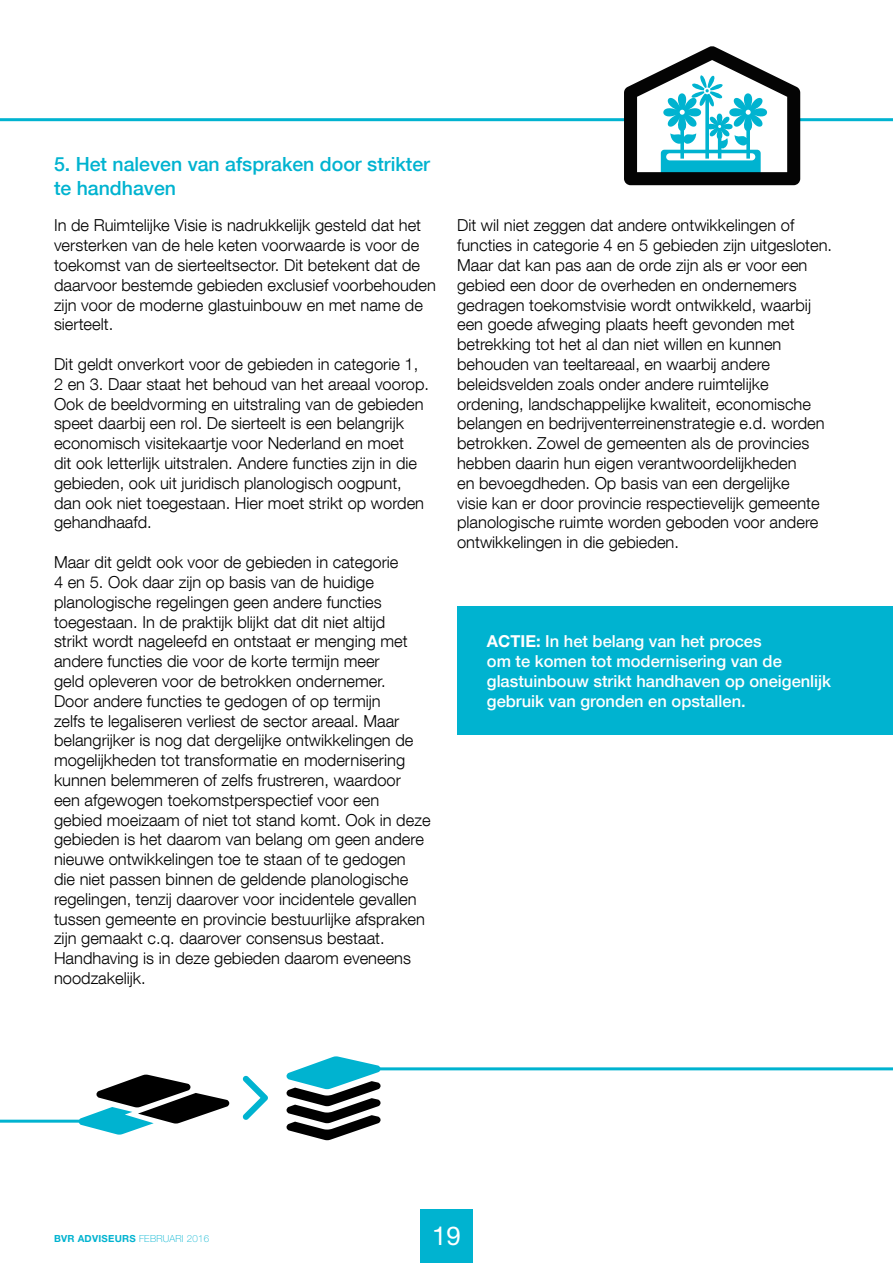
<style>
.page{position:relative;width:893px;height:1263px;background:#fff}
.page>*{position:absolute;margin:0;border:0;box-sizing:border-box;transform-origin:0 0}
.t1{font:25.95px "Helvetica Neue";color:#fff}
.t2{font:500 19.5px/23.4px "Helvetica Neue LT Com";color:#00b3d0}
.t3{font:300 16.5px/19.8px "Helvetica Neue LT Com";color:#000}
.t4{font:500 16.5px/19.8px "Helvetica Neue LT Com";color:#fff}
.t5{font:700 9.75px "Helvetica Neue";letter-spacing:.025em;color:#00b3d0}
.s1{font-family:"Helvetica Neue";font-weight:700}
.s2{font-weight:100}
</style>
<div class="page">
<div style="left:457px;top:606px;width:436px;height:128px;background:#00b3d0"></div>
<hr style="left:0;top:1120px;width:110px;height:3px;background:#00b3d0">
<hr style="left:364px;top:1067px;width:529px;height:3px;background:#00b3d0">
<hr style="left:0;top:118px;width:631px;height:3px;background:#00b3d0">
<hr style="left:792px;top:118px;width:101px;height:3px;background:#00b3d0">
<div style="left:420px;top:1210px;width:53px;height:53px;background:#00b3d0"></div>
<svg style="left:286px;top:1056px;width:95px;height:84px"></svg>
<svg style="left:243px;top:1075px;width:25px;height:45px"></svg>
<svg style="left:79px;top:1074px;width:150px;height:60px"></svg>
<svg style="left:624px;top:46px;width:176px;height:139px"></svg>
<p class="t2" style="left:54px;top:152px;width:378px">5. Het naleven van afspraken door strikter te handhaven</p>
<p class="t3" style="left:54px;top:215px;width:383px">In de Ruimtelijke Visie is nadrukkelijk gesteld dat het versterken van de hele keten voorwaarde is voor de toekomst van de sierteeltsector. Dit betekent dat de daarvoor bestemde gebieden exclusief voorbehouden zijn voor de moderne glastuinbouw en met name de sierteelt.</p>
<p class="t3" style="left:54px;top:354px;width:377px">Dit geldt onverkort voor de gebieden in categorie 1, 2 en 3. Daar staat het behoud van het areaal voorop.<br>Ook de beeldvorming en uitstraling van de gebieden speet daarbij een rol. De sierteelt is een belangrijk economisch visitekaartje voor Nederland en moet<br>dit ook letterlijk uitstralen. Andere functies zijn in die gebieden, ook uit juridisch planologisch oogpunt, dan ook niet toegestaan. Hier moet strikt op worden gehandhaafd.</p>
<p class="t3" style="left:54px;top:552px;width:378px">Maar dit geldt ook voor de gebieden in categorie<br>4 en 5. Ook daar zijn op basis van de huidige planologische regelingen geen andere functies toegestaan. In de praktijk blijkt dat dit niet altijd<br>strikt wordt nageleefd en ontstaat er menging met andere functies die voor de korte termijn meer<br>geld opleveren voor de betrokken ondernemer.<br>Door andere functies te gedogen of op termijn<br>zelfs te legaliseren verliest de sector areaal. Maar belangrijker is nog dat dergelijke ontwikkelingen de mogelijkheden tot transformatie en modernisering kunnen belemmeren of zelfs frustreren, waardoor een afgewogen toekomstperspectief voor een gebied moeizaam of niet tot stand komt. Ook in deze gebieden is het daarom van belang om geen andere nieuwe ontwikkelingen toe te staan of te gedogen die niet passen binnen de geldende planologische regelingen, tenzij daarover voor incidentele gevallen tussen gemeente en provincie bestuurlijke afspraken zijn gemaakt c.q. daarover consensus bestaat.<br>Handhaving is in deze gebieden daarom eveneens noodzakelijk.</p>
<p class="t3" style="left:457px;top:215px;width:377px">Dit wil niet zeggen dat andere ontwikkelingen of functies in categorie 4 en 5 gebieden zijn uitgesloten.<br>Maar dat kan pas aan de orde zijn als er voor een gebied een door de overheden en ondernemers gedragen toekomstvisie wordt ontwikkeld, waarbij een goede afweging plaats heeft gevonden met betrekking tot het al dan niet willen en kunnen behouden van teeltareaal, en waarbij andere beleidsvelden zoals onder andere ruimtelijke ordening, landschappelijke kwaliteit, economische belangen en bedrijventerreinenstrategie e.d. worden betrokken. Zowel de gemeenten als de provincies hebben daarin hun eigen verantwoordelijkheden<br>en bevoegdheden. Op basis van een dergelijke<br>visie kan er door provincie respectievelijk gemeente planologische ruimte worden geboden voor andere ontwikkelingen in die gebieden.</p>
<p class="t4" style="left:487px;top:631px;width:346px"><span class="s1">ACTIE:</span> In het belang van het proces<br>om te komen tot modernisering van de glastuinbouw strikt handhaven op oneigenlijk gebruik van gronden en opstallen.</p>
<p class="t5" style="left:54px;top:1232px;width:157px">BVR ADVISEURS <span class="s2">FEBRUARI 2016</span></p>
<h1 class="t1" style="left:432px;top:1221px;width:30px">19</h1>
</div>
